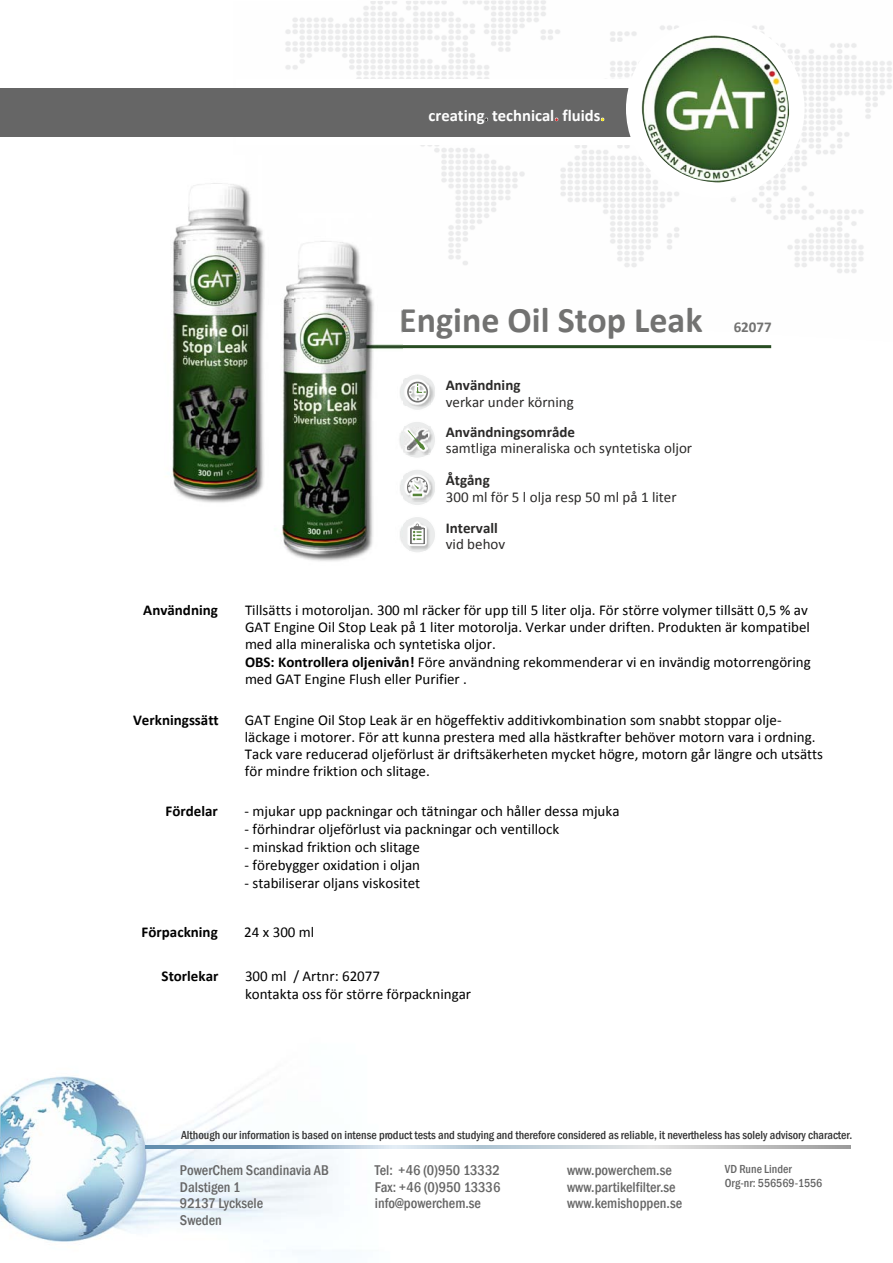
<style>
.page{position:relative;width:893px;height:1263px;background:#fff}
.page>*{position:absolute;margin:0;border:0;box-sizing:border-box;transform-origin:0 0}
.t1{font:700 36px "Calibri";color:#727271}
.t2{font:700 16.65px "Calibri";color:#fefefe}
.t3{font:15px/17.2px "Calibri";color:#000}
.t4{font:15px "Calibri";color:#2b2a29}
.t5{font:700 15px "Calibri";color:#000}
.t6{font:700 15px "Calibri";color:#2b2a29}
.t7{font:700 15px "Calibri";color:#727271}
.t8{font:500 condensed 14.55px/16.5px "Franklin Gothic";color:#666}
.t9{font:500 condensed 12px "Franklin Gothic";color:#333}
.t10{font:500 condensed 12px/13.6px "Franklin Gothic";color:#666}
.s1{color:#2b2a29}
.s2{color:#cd2628}
.s3{color:#ffed00}
.s4{font-weight:700}
</style>
<div class="page">
<img style="left:285px;top:0;width:607px;height:273px">
<img style="left:0;top:1076px;width:424px;height:177px">
<svg style="left:145px;top:1146px;width:706px;height:2px"></svg>
<div style="left:236px;top:80px;width:401px;height:65px;background:#fff"></div>
<div style="left:0;top:88px;width:649px;height:49px;background:#666"></div>
<div style="left:626px;top:20px;width:179px;height:178px;background:#fff;border-radius:50%"></div>
<svg style="left:484px;top:117px;width:4px;height:5px"></svg>
<svg style="left:554px;top:117px;width:5px;height:5px"></svg>
<svg style="left:600px;top:117px;width:5px;height:5px"></svg>
<img style="left:641px;top:35px;width:149px;height:147px">
<hr style="left:357px;top:345px;width:414px;height:3px;background:#284d23">
<div style="left:399px;top:516px;width:37px;height:37px;background:#ebecec;border-radius:50%"></div>
<div style="left:398px;top:516px;width:38px;height:38px;border:1px solid #fefefe;border-radius:50%"></div>
<img style="left:412px;top:523px;width:19px;height:27px">
<svg style="left:407px;top:520px;width:21px;height:29px"></svg>
<svg style="left:399px;top:469px;width:37px;height:37px"></svg>
<div style="left:398px;top:468px;width:38px;height:38px;border:1px solid #fefefe;border-radius:50%"></div>
<img style="left:406px;top:476px;width:28px;height:26px">
<img style="left:404px;top:500px;width:27px;height:1px">
<svg style="left:403px;top:472px;width:29px;height:28px"></svg>
<div style="left:398px;top:421px;width:38px;height:38px;border:1px solid #fefefe;border-radius:50%"></div>
<img style="left:432px;top:429px;width:2px;height:22px">
<div style="left:398px;top:373px;width:38px;height:38px;border:1px solid #fefefe;border-radius:50%"></div>
<img style="left:432px;top:381px;width:2px;height:22px">
<svg style="left:403px;top:345px;width:29px;height:114px"></svg>
<img style="left:282px;top:214px;width:121px;height:347px">
<img style="left:172px;top:155px;width:122px;height:370px">
<p class="t2" style="left:428px;top:108px;width:178px">creating<span class="s1">.</span> technical<span class="s2">.</span> fluids<span class="s3">.</span></p>
<h1 class="t1" style="left:399px;top:305px;width:305px">Engine Oil Stop Leak</h1>
<p class="t6" style="left:446px;top:379px;width:76px">Användning</p>
<p class="t4" style="left:446px;top:395px;width:130px">verkar under körning</p>
<p class="t6" style="left:446px;top:425px;width:131px">Användningsområde</p>
<p class="t4" style="left:446px;top:442px;width:248px">samtliga mineraliska och syntetiska oljor</p>
<p class="t6" style="left:446px;top:474px;width:45px">Åtgång</p>
<p class="t4" style="left:446px;top:491px;width:232px">300 ml för 5 l olja resp 50 ml på 1 liter</p>
<p class="t6" style="left:446px;top:521px;width:54px">Intervall</p>
<p class="t4" style="left:446px;top:538px;width:61px">vid behov</p>
<p class="t7" style="left:734px;top:321px;width:40px">62077</p>
<p class="t5" style="left:143px;top:604px;width:76px">Användning</p>
<p class="t3" style="left:245px;top:602px;width:567px">Tillsätts i motoroljan. 300 ml räcker för upp till 5 liter olja. För större volymer tillsätt 0,5 % av GAT Engine Oil Stop Leak på 1 liter motorolja. Verkar under driften. Produkten är kompatibel med alla mineraliska och syntetiska oljor.<br><span class="s4">OBS: Kontrollera oljenivån!</span> Före användning rekommenderar vi en invändig motorrengöring med GAT Engine Flush eller Purifier .</p>
<p class="t5" style="left:133px;top:713px;width:87px">Verkningssätt</p>
<p class="t3" style="left:245px;top:712px;width:580px">GAT Engine Oil Stop Leak är en högeffektiv additivkombination som snabbt stoppar olje&shy;läckage i motorer. För att kunna prestera med alla hästkrafter behöver motorn vara i ordning.<br>Tack vare reducerad oljeförlust är driftsäkerheten mycket högre, motorn går längre och utsätts för mindre friktion och slitage.</p>
<p class="t5" style="left:166px;top:805px;width:54px">Fördelar</p>
<p class="t3" style="left:245px;top:804px;width:376px">- mjukar upp packningar och tätningar och håller dessa mjuka</p>
<p class="t3" style="left:245px;top:822px;width:316px">- förhindrar oljeförlust via packningar och ventillock</p>
<p class="t3" style="left:245px;top:840px;width:177px">- minskad friktion och slitage</p>
<p class="t3" style="left:245px;top:858px;width:177px">- förebygger oxidation i oljan</p>
<p class="t3" style="left:245px;top:876px;width:177px">- stabiliserar oljans viskositet</p>
<p class="t5" style="left:142px;top:925px;width:78px">Förpackning</p>
<p class="t3" style="left:244px;top:924px;width:72px">24 x 300 ml</p>
<p class="t5" style="left:162px;top:970px;width:58px">Storlekar</p>
<p class="t3" style="left:245px;top:968px;width:228px;line-height:18px">300 ml / Artnr: 62077<br>kontakta oss för större förpackningar</p>
<p class="t9" style="left:181px;top:1130px;width:673px">Although our information is based on intense product tests and studying and therefore considered as reliable, it nevertheless has solely advisory character.</p>
<p class="t8" style="left:180px;top:1163px;width:151px">PowerChem Scandinavia AB<br>Dalstigen 1<br>92137 Lycksele<br>Sweden</p>
<p class="t8" style="left:375px;top:1163px;width:127px;text-align:justify">Tel: +46 (0)950 13332<br>Fax: +46 (0)950 13336 info@powerchem.se</p>
<p class="t8" style="left:567px;top:1163px;width:117px">www.powerchem.se www.partikelfilter.se www.kemishoppen.se</p>
<p class="t10" style="left:725px;top:1163px;width:99px">VD Rune Linder<br>Org-nr: 556569-1556</p>
</div>
